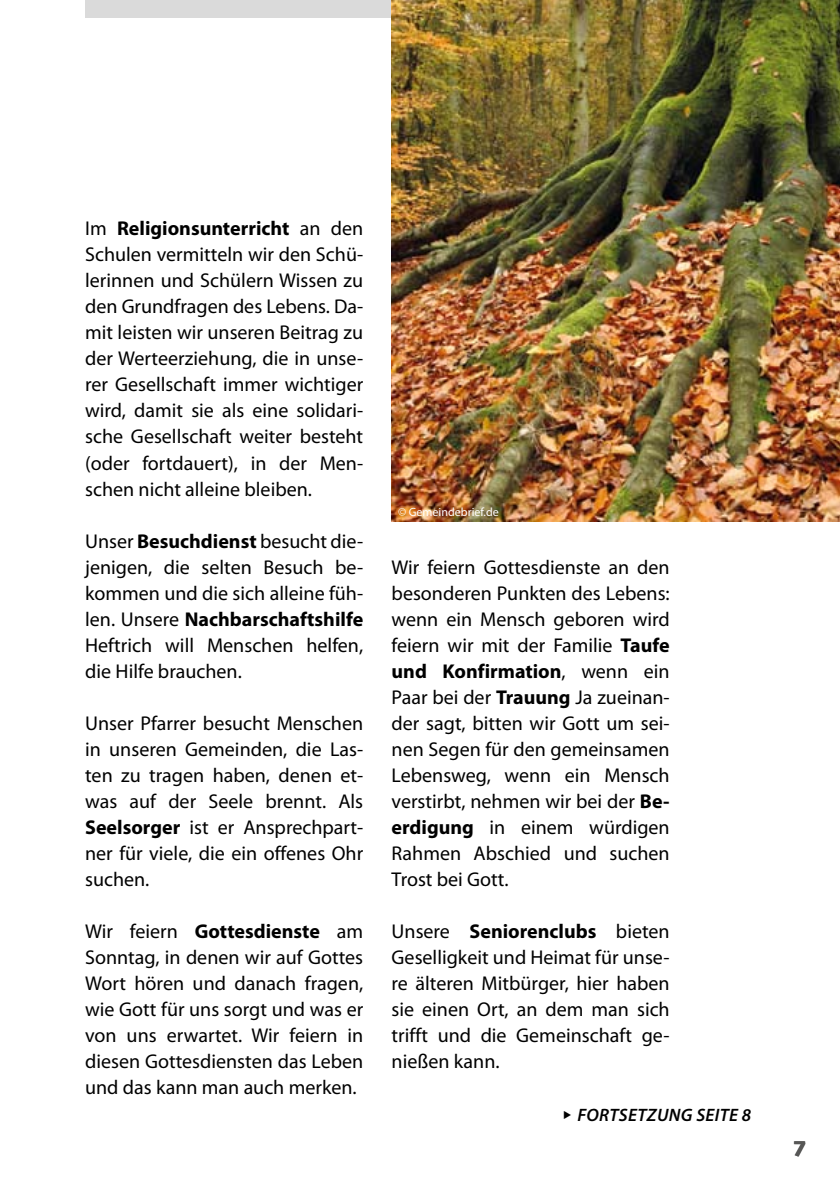
<style>
.page{position:relative;width:840px;height:1191px;background:#fff}
.page>*{position:absolute;margin:0;border:0;box-sizing:border-box;transform-origin:0 0}
.t1{font:700 22px "Foundry Sans";color:#575756}
.GB_fließtext_block_2{font:20px/26px "Myriad Pro";color:#000;text-align:justify}
.zwischenüberschrift{font:italic 600 18px "Myriad Pro";letter-spacing:.02em;color:#000}
.GB_fließtext_block_2-2{font:12px "Myriad Pro";color:#fff}
.s1{font-weight:700}
</style>
<div class="page">
<div style="left:85px;top:0;width:584px;height:18px;background:#dadada"></div>
<img style="left:391px;top:0;width:448px;height:521px">
<p class="GB_fließtext_block_2" style="left:85px;top:215px;width:279px">Im <span class="s1">Religionsunterricht</span> an den Schulen vermitteln wir den Schü&shy;lerinnen und Schülern Wissen zu den Grundfragen des Lebens. Da&shy;mit leisten wir unseren Beitrag zu der Werteerziehung, die in unse&shy;rer Gesellschaft immer wichtiger wird, damit sie als eine solidari&shy;sche Gesellschaft weiter besteht (oder fortdauert), in der Men&shy;schen nicht alleine bleiben.</p>
<p class="GB_fließtext_block_2" style="left:85px;top:527px;width:279px">Unser <span class="s1">Besuchdienst</span> besucht die&shy;jenigen, die selten Besuch be&shy;kommen und die sich alleine füh&shy;len. Unsere <span class="s1">Nachbarschaftshilfe </span>Heftrich will Menschen helfen, die Hilfe brauchen.</p>
<p class="GB_fließtext_block_2" style="left:85px;top:709px;width:279px">Unser Pfarrer besucht Menschen in unseren Gemeinden, die Las&shy;ten zu tragen haben, denen et&shy;was auf der Seele brennt. Als <span class="s1">Seelsorger</span> ist er Ansprechpart&shy;ner für viele, die ein offenes Ohr suchen.</p>
<p class="GB_fließtext_block_2" style="left:85px;top:917px;width:279px">Wir feiern <span class="s1">Gottesdienste</span> am Sonntag, in denen wir auf Gottes Wort hören und danach fragen, wie Gott für uns sorgt und was er von uns erwartet. Wir feiern in diesen Gottesdiensten das Leben und das kann man auch merken.</p>
<p class="GB_fließtext_block_2-2" style="left:398px;top:504px;width:102px">© Gemeindebrief.de</p>
<p class="GB_fließtext_block_2" style="left:391px;top:553px;width:279px">Wir feiern Gottesdienste an den besonderen Punkten des Lebens: wenn ein Mensch geboren wird feiern wir mit der Familie <span class="s1">Taufe und Konfirmation</span>, wenn ein Paar bei der <span class="s1">Trauung</span> Ja zueinan&shy;der sagt, bitten wir Gott um sei&shy;nen Segen für den gemeinsamen Lebensweg, wenn ein Mensch verstirbt, nehmen wir bei der <span class="s1">Be&shy;erdigung</span> in einem würdigen Rahmen Abschied und suchen Trost bei Gott.</p>
<p class="GB_fließtext_block_2" style="left:391px;top:917px;width:279px">Unsere <span class="s1">Seniorenclubs</span> bieten Geselligkeit und Heimat für unse&shy;re älteren Mitbürger, hier haben sie einen Ort, an dem man sich trifft und die Gemeinschaft ge&shy;nießen kann.</p>
<p class="zwischenüberschrift" style="left:561px;top:1103px;width:191px">◆ FORTSETZUNG SEITE 8</p>
<p class="t1" style="left:792px;top:1135px;width:15px">7</p>
</div>
